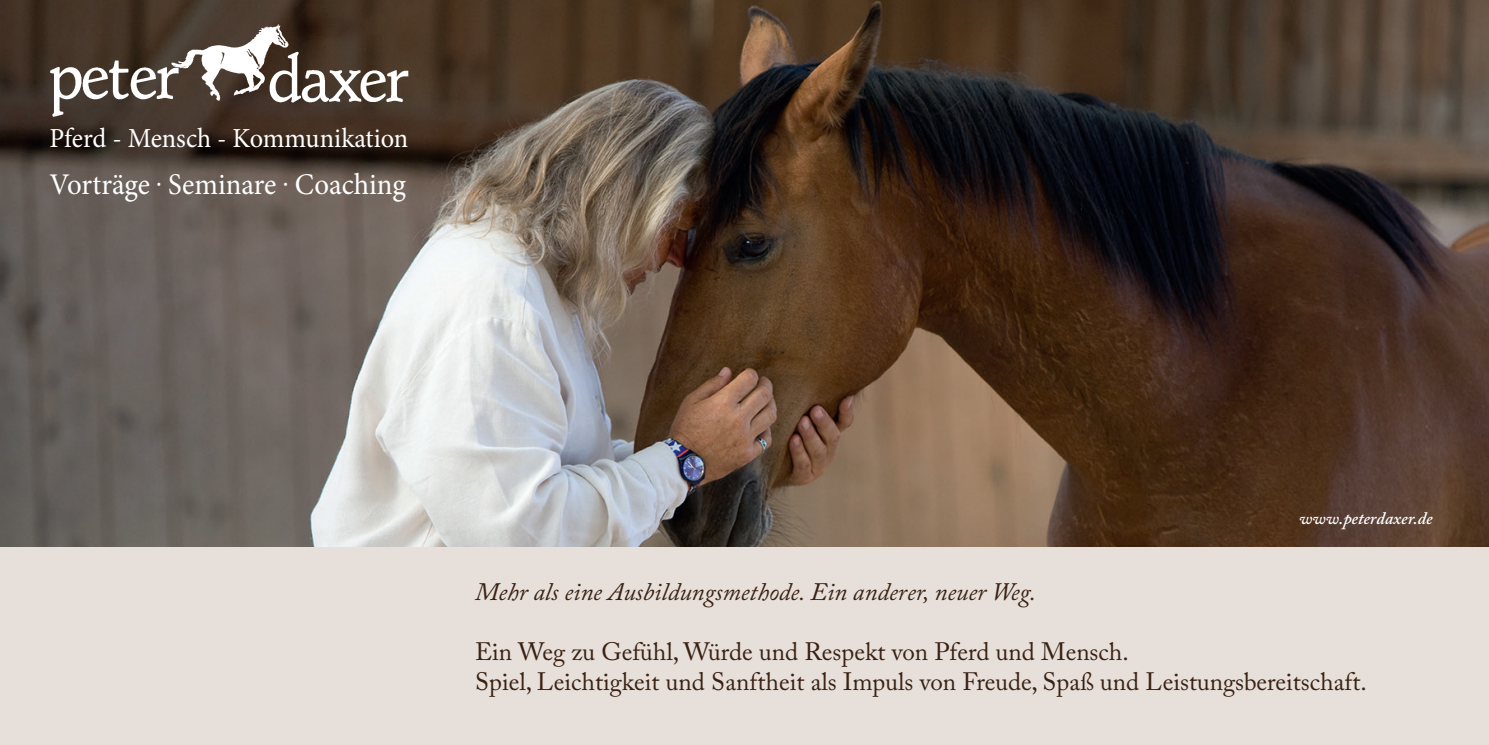
<style>
.page{position:relative;width:1489px;height:745px;background:#fff}
.page>*{position:absolute;margin:0;border:0;box-sizing:border-box;transform-origin:0 0}
.t1{font:30px "Minion Pro";color:#fff;scale:.96 1}
.t2{font:27.5px "Minion Pro";letter-spacing:-.005em;color:#fff;scale:.96 1}
.t3{font:25px/30px "Adobe Caslon Pro";color:#3a2111}
.t4{font:italic 25px "Adobe Caslon Pro";color:#3a2111}
.t5{font:italic 600 17.5px "Adobe Caslon Pro";color:#fff}
</style>
<div class="page">
<div style="left:0;top:494px;width:1488px;height:250px;background:#e6dfda"></div>
<img style="left:0;top:0;width:1488px;height:546px">
<img style="left:0;top:13px;width:460px;height:106px">
<p class="t2" style="left:50px;top:120px;width:375px">Pferd - Mensch - Kommunikation</p>
<p class="t1" style="left:50px;top:164px;width:372px">Vorträge . Seminare . Coaching</p>
<p class="t5" style="left:1299px;top:508px;width:135px">www.peterdaxer.de</p>
<p class="t4" style="left:475px;top:576px;width:562px">Mehr als eine Ausbildungsmethode. Ein anderer, neuer Weg.</p>
<p class="t3" style="left:475px;top:636px;width:893px">Ein Weg zu Gefühl, Würde und Respekt von Pferd und Mensch.<br>Spiel, Leichtigkeit und Sanftheit als Impuls von Freude, Spaß und Leistungsbereitschaft.</p>
</div>
